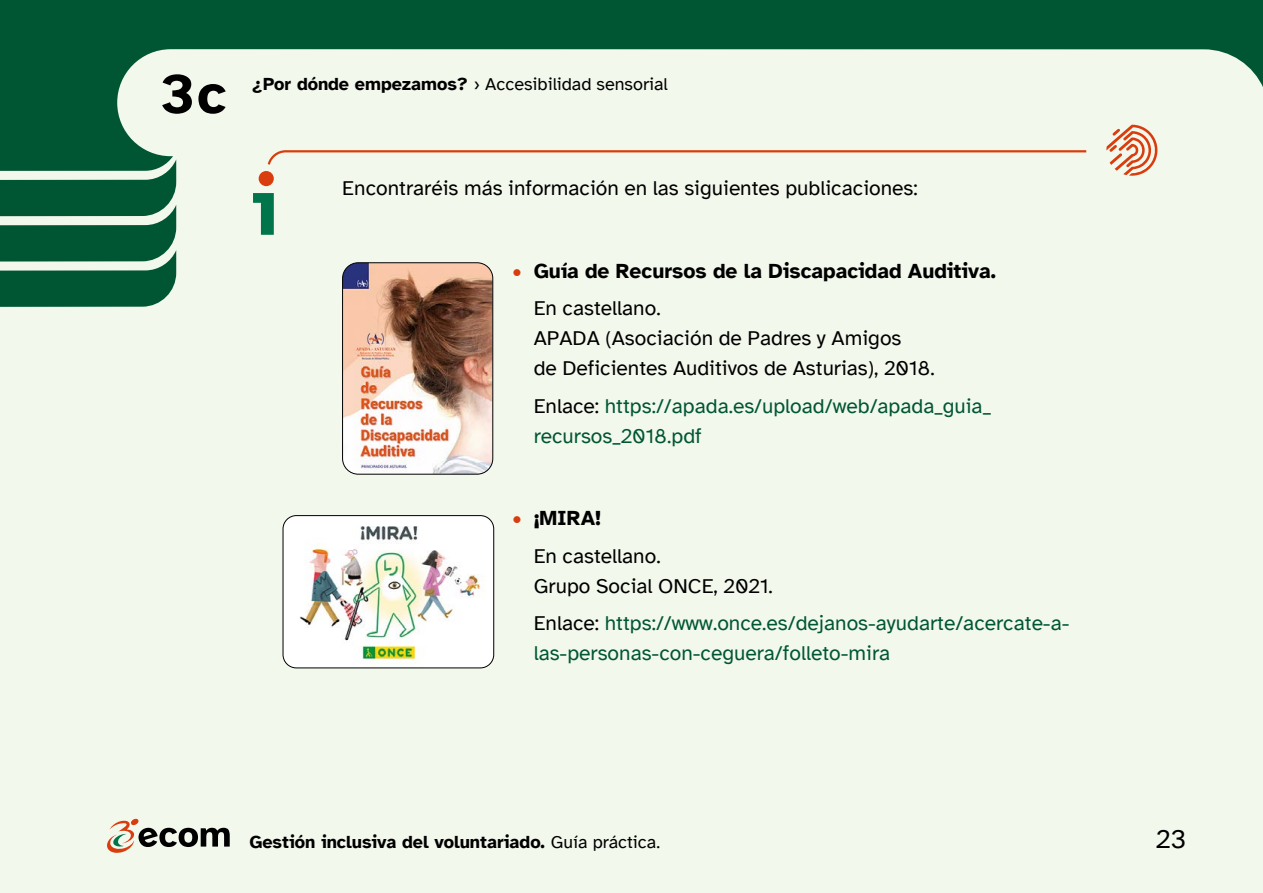
<style>
.page{position:relative;width:1263px;height:893px;background:#f3f8ed}
.page>*{position:absolute;margin:0;border:0;box-sizing:border-box;transform-origin:0 0}
.t1{font:700 57px "Atkinson Hyperlegible";color:#000}
.t2{font:27px "Atkinson Hyperlegible";color:#000}
.enllaçinfo_3c{font:21px/30px "Atkinson Hyperlegible";color:#005633}
.def_3c{font:21px/30px "Atkinson Hyperlegible";color:#000}
.Trobareu__info{font:21px "Atkinson Hyperlegible";color:#000}
.t3{font:700 21px "Atkinson Hyperlegible";color:#000}
.t4{font:700 18px "Atkinson Hyperlegible";color:#000}
.t5{font:18px "Atkinson Hyperlegible";color:#000}
.s1{font-weight:700}
.s2{color:#d93d0e}
.s3{color:#000}
.s4{font-weight:400}
</style>
<div class="page">
<svg style="left:0;top:0;width:1263px;height:307px"></svg>
<svg style="left:107px;top:818px;width:123px;height:35px"></svg>
<img style="left:343px;top:263px;width:150px;height:211px">
<div style="left:342px;top:263px;width:151px;height:211px;border:1px solid #000;border-radius:16px"></div>
<img style="left:283px;top:516px;width:211px;height:152px">
<div style="left:283px;top:515px;width:211px;height:153px;border:1px solid #000;border-radius:13px"></div>
<svg style="left:253px;top:193px;width:21px;height:42px"></svg>
<div style="left:259px;top:171px;width:15px;height:15px;background:#d93d0e;border-radius:50%"></div>
<svg style="left:266px;top:149px;width:822px;height:18px"></svg>
<svg style="left:1106px;top:125px;width:51px;height:51px"></svg>
<h1 class="t1" style="left:160px;top:60px;width:68px">3c</h1>
<p class="t5" style="left:252px;top:74px;width:417px"><span class="s1">¿Por dónde empezamos?</span> › Accesibilidad sensorial</p>
<p class="Trobareu__info" style="left:342px;top:176px;width:577px">Encontraréis más información en las siguientes publicaciones:</p>
<p class="t3" style="left:512px;top:258px;width:485px"><span class="s2">•</span> Guía de Recursos de la Discapacidad Auditiva.</p>
<p class="def_3c" style="left:534px;top:293px;width:403px">En castellano.<br>APADA (Asociación de Padres y Amigos<br>de Deficientes Auditivos de Asturias), 2018.</p>
<p class="enllaçinfo_3c" style="left:534px;top:391px;width:459px"><span class="s3">Enlace:</span> https://apada.es/upload/web/apada_guia_ recursos_2018.pdf</p>
<p class="t3" style="left:512px;top:506px;width:90px"><span class="s2">•</span> ¡MIRA!</p>
<p class="def_3c" style="left:534px;top:541px;width:241px">En castellano.<br>Grupo Social ONCE, 2021.</p>
<p class="enllaçinfo_3c" style="left:534px;top:608px;width:537px"><span class="s3">Enlace:</span> https://www.once.es/dejanos-ayudarte/acercate-a&shy;las-personas-con-ceguera/folleto-mira</p>
<p class="t4" style="left:249px;top:831px;width:412px">Gestión inclusiva del voluntariado. <span class="s4">Guía práctica.</span></p>
<p class="t2" style="left:1156px;top:824px;width:32px">23</p>
</div>
